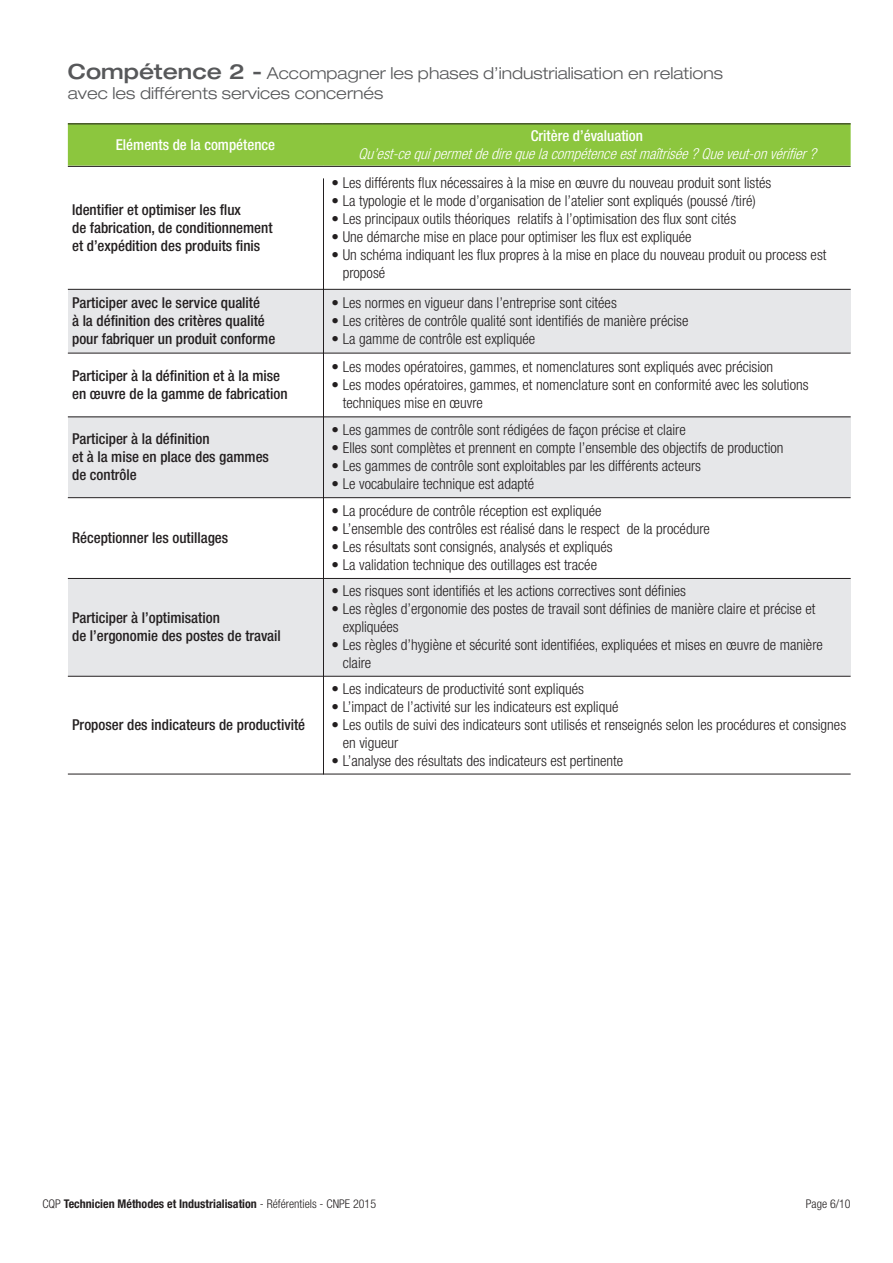
<style>
.page{position:relative;width:893px;height:1263px;background:#fff}
.page>*{position:absolute;margin:0;border:0;box-sizing:border-box;transform-origin:0 0}
.t1{font:300 expanded 16.5px/19.8px "Helvetica Neue LT Std";color:#57585a}
.t2{font:300 condensed 15px/18px "Helvetica Neue LT Std";color:#231f20}
.t3{font:500 condensed 15px/18px "Helvetica Neue LT Std";color:#231f20}
.t4{font:italic 300 condensed 15px "Helvetica Neue LT Std";color:#fff}
.t5{font:500 condensed 15px "Helvetica Neue LT Std";color:#fff}
.t6{font:700 condensed 12px "Helvetica Neue LT Std";color:#231f20}
.t7{font:300 condensed 12px "Helvetica Neue LT Std";color:#231f20}
.s1{font-weight:500;font-size:21px}
.s2{font-weight:300}
</style>
<div class="page">
<div style="left:69px;top:124px;width:253px;height:41px;background:#8cc63e"></div>
<div style="left:68px;top:123px;width:255px;height:43px;border:2px solid #8cc63e"></div>
<div style="left:324px;top:124px;width:525px;height:41px;background:#8cc63e"></div>
<div style="left:323px;top:123px;width:527px;height:43px;border:2px solid #8cc63e"></div>
<div style="left:68px;top:289px;width:259px;height:64px;background:#e6e7e9"></div>
<div style="left:68px;top:417px;width:259px;height:80px;background:#e6e7e9"></div>
<div style="left:68px;top:578px;width:259px;height:98px;background:#e6e7e9"></div>
<div style="left:327px;top:289px;width:523px;height:64px;background:#e6e7e9"></div>
<div style="left:327px;top:417px;width:523px;height:80px;background:#e6e7e9"></div>
<div style="left:327px;top:578px;width:523px;height:98px;background:#e6e7e9"></div>
<hr style="left:68px;top:289px;width:782px;height:1px;background:#231f20">
<hr style="left:68px;top:353px;width:782px;height:1px;background:#231f20">
<hr style="left:68px;top:417px;width:782px;height:1px;background:#231f20">
<hr style="left:68px;top:497px;width:782px;height:1px;background:#231f20">
<hr style="left:68px;top:578px;width:782px;height:1px;background:#231f20">
<hr style="left:68px;top:676px;width:782px;height:1px;background:#231f20">
<hr style="left:68px;top:774px;width:782px;height:1px;background:#231f20">
<hr style="left:323px;top:178px;width:1px;height:596px;background:#231f20">
<hr style="left:68px;top:166px;width:782px;height:1px;background:#231f20">
<hr style="left:68px;top:124px;width:782px;height:1px;background:#231f20">
<p class="t1" style="left:68px;top:65px;width:656px"><span class="s1">Compétence 2 -</span> Accompagner les phases d’industrialisation en relations avec les différents services concernés</p>
<p class="t5" style="left:116px;top:139px;width:161px">Eléments de la compétence</p>
<p class="t5" style="left:530px;top:130px;width:114px">Critère d’évaluation</p>
<p class="t4" style="left:358px;top:148px;width:463px">Qu’est-cequipermetdedirequelacompétenceestmaîtrisée?Queveut-onvérifier?</p>
<p class="t3" style="left:72px;top:202px;width:202px">Identifier et optimiser les flux<br>de fabrication, de conditionnement et d’expédition des produits finis</p>
<p class="t3" style="left:72px;top:295px;width:205px">Participer avec le service qualité<br>à la définition des critères qualité pour fabriquer un produit conforme</p>
<p class="t3" style="left:72px;top:368px;width:217px">Participer à la définition et à la mise en œuvre de la gamme de fabrication</p>
<p class="t3" style="left:72px;top:431px;width:198px">Participer à la définition<br>et à la mise en place des gammes de contrôle</p>
<p class="t3" style="left:72px;top:530px;width:158px">Réceptionner les outillages</p>
<p class="t3" style="left:72px;top:610px;width:210px">Participer à l’optimisation<br>de l’ergonomie des postes de travail</p>
<p class="t3" style="left:72px;top:717px;width:234px">Proposer des indicateurs de productivité</p>
<p class="t2" style="left:331px;top:175px;width:441px">• Les différents flux nécessaires à la mise en œuvre du nouveau produit sont listés</p>
<p class="t2" style="left:331px;top:193px;width:426px">• La typologie et le mode d’organisation de l’atelier sont expliqués (poussé /tiré)</p>
<p class="t2" style="left:331px;top:211px;width:406px">• Les principaux outils théoriques relatifs à l’optimisation des flux sont cités</p>
<p class="t2" style="left:331px;top:229px;width:361px">• Une démarche mise en place pour optimiser les flux est expliquée</p>
<p class="t2" style="left:343px;top:247px;width:485px;text-indent:-11px">• Un schéma indiquant les flux propres à la mise en place du nouveau produit ou process est proposé</p>
<p class="t2" style="left:331px;top:295px;width:287px">• Les normes en vigueur dans l’entreprise sont citées</p>
<p class="t2" style="left:331px;top:313px;width:358px">• Les critères de contrôle qualité sont identifiés de manière précise</p>
<p class="t2" style="left:331px;top:331px;width:205px">• La gamme de contrôle est expliquée</p>
<p class="t2" style="left:331px;top:359px;width:443px">• Les modes opératoires, gammes, et nomenclatures sont expliqués avec précision</p>
<p class="t2" style="left:343px;top:377px;width:467px;text-indent:-11px">• Les modes opératoires, gammes, et nomenclature sont en conformité avec les solutions techniques mise en œuvre</p>
<p class="t2" style="left:331px;top:422px;width:355px">• Les gammes de contrôle sont rédigées de façon précise et claire</p>
<p class="t2" style="left:331px;top:440px;width:453px">• Elles sont complètes et prennent en compte l’ensemble des objectifs de production</p>
<p class="t2" style="left:331px;top:458px;width:371px">• Les gammes de contrôle sont exploitables par les différents acteurs</p>
<p class="t2" style="left:331px;top:476px;width:204px">• Le vocabulaire technique est adapté</p>
<p class="t2" style="left:331px;top:503px;width:271px">• La procédure de contrôle réception est expliquée</p>
<p class="t2" style="left:331px;top:521px;width:380px">• L’ensemble des contrôles est réalisé dans le respect de la procédure</p>
<p class="t2" style="left:331px;top:539px;width:282px">• Les résultats sont consignés, analysés et expliqués</p>
<p class="t2" style="left:331px;top:557px;width:267px">• La validation technique des outillages est tracée</p>
<p class="t2" style="left:331px;top:584px;width:356px">• Les risques sont identifiés et les actions correctives sont définies</p>
<p class="t2" style="left:343px;top:602px;width:474px;text-indent:-11px">• Les règles d’ergonomie des postes de travail sont définies de manière claire et précise et expliquées</p>
<p class="t2" style="left:343px;top:638px;width:481px;text-indent:-11px">• Les règles d’hygiène et sécurité sont identifiées, expliquées et mises en œuvre de manière claire</p>
<p class="t2" style="left:331px;top:681px;width:254px">• Les indicateurs de productivité sont expliqués</p>
<p class="t2" style="left:331px;top:699px;width:288px">• L’impact de l’activité sur les indicateurs est expliqué</p>
<p class="t2" style="left:343px;top:717px;width:505px;text-indent:-11px">• Les outils de suivi des indicateurs sont utilisés et renseignés selon les procédures et consignes en vigueur</p>
<p class="t2" style="left:331px;top:753px;width:293px">• L’analyse des résultats des indicateurs est pertinente</p>
<p class="t6" style="left:42px;top:1199px;width:335px"><span class="s2">CQP</span> Technicien Méthodes et Industrialisation <span class="s2">- Référentiels - CNPE 2015</span></p>
<p class="t7" style="left:805px;top:1199px;width:46px">Page 6/10</p>
</div>
